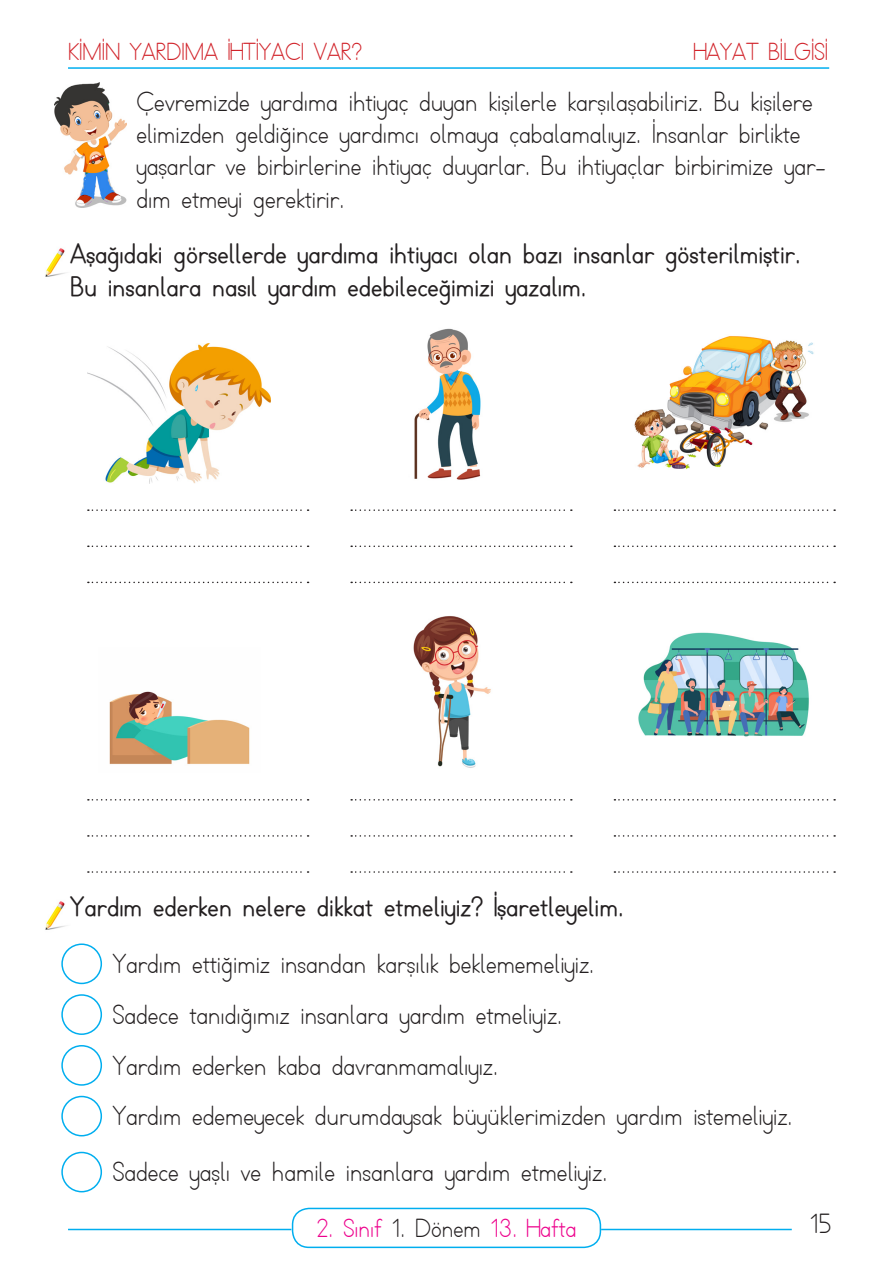
<style>
.page{position:relative;width:893px;height:1263px;background:#fff}
.page>*{position:absolute;margin:0;border:0;box-sizing:border-box;transform-origin:0 0}
.t1{font:27px/32.4px "TTKB Dik Temel Abece";color:#231f20}
.t2{font:700 27px/32.4px "TTKB Dik Temel Abece";color:#231f20}
.t3{font:25.5px "TTKB Dik Temel Abece";color:#ed028c}
.t4{font:24px "TTKB Dik Temel Abece";color:#d1232a}
.s1{color:#231f20}
</style>
<div class="page">
<hr style="left:68px;top:67px;width:761px;height:2px;background:#00aeef">
<hr style="left:68px;top:1229px;width:223px;height:1px;background:#00aeef">
<div style="left:292px;top:1208px;width:309px;height:40px;border:2px solid #00aeef;border-radius:17px"></div>
<hr style="left:601px;top:1229px;width:191px;height:1px;background:#00aeef">
<img style="left:54px;top:82px;width:73px;height:126px">
<img style="left:45px;top:248px;width:20px;height:29px">
<img style="left:45px;top:901px;width:20px;height:29px">
<img style="left:414px;top:328px;width:67px;height:152px">
<img style="left:413px;top:616px;width:78px;height:152px">
<img style="left:88px;top:343px;width:183px;height:140px">
<img style="left:109px;top:691px;width:141px;height:74px">
<img style="left:634px;top:336px;width:180px;height:134px">
<img style="left:638px;top:632px;width:171px;height:105px">
<svg style="left:88px;top:509px;width:221px;height:2px"></svg>
<svg style="left:88px;top:799px;width:221px;height:1px"></svg>
<svg style="left:614px;top:509px;width:221px;height:2px"></svg>
<svg style="left:614px;top:799px;width:221px;height:1px"></svg>
<svg style="left:351px;top:509px;width:221px;height:2px"></svg>
<svg style="left:351px;top:799px;width:221px;height:1px"></svg>
<svg style="left:88px;top:545px;width:221px;height:2px"></svg>
<svg style="left:88px;top:835px;width:221px;height:2px"></svg>
<svg style="left:614px;top:545px;width:221px;height:2px"></svg>
<svg style="left:614px;top:835px;width:221px;height:2px"></svg>
<svg style="left:351px;top:545px;width:221px;height:2px"></svg>
<svg style="left:351px;top:835px;width:221px;height:2px"></svg>
<svg style="left:88px;top:582px;width:221px;height:1px"></svg>
<svg style="left:88px;top:871px;width:221px;height:2px"></svg>
<svg style="left:614px;top:582px;width:221px;height:1px"></svg>
<svg style="left:614px;top:871px;width:221px;height:2px"></svg>
<svg style="left:351px;top:582px;width:221px;height:1px"></svg>
<svg style="left:351px;top:871px;width:221px;height:2px"></svg>
<div style="left:61px;top:943px;width:41px;height:41px;border:2px solid #00aeef;border-radius:50%"></div>
<div style="left:61px;top:994px;width:41px;height:41px;border:2px solid #00aeef;border-radius:50%"></div>
<div style="left:61px;top:1045px;width:41px;height:41px;border:2px solid #00aeef;border-radius:50%"></div>
<div style="left:61px;top:1096px;width:41px;height:40px;border:2px solid #00aeef;border-radius:50%"></div>
<div style="left:61px;top:1152px;width:41px;height:40px;border:2px solid #00aeef;border-radius:50%"></div>
<p class="t4" style="left:68px;top:37px;width:295px">KİMİN YARDIMA İHTİYACI VAR?</p>
<p class="t4" style="left:694px;top:37px;width:136px">HAYAT BİLGİSİ</p>
<p class="t1" style="left:136px;top:86px;width:691px">Çevremizde yardıma ihtiyaç duyan kişilerle karşılaşabiliriz. Bu kişilere elimizden geldiğince yardımcı olmaya çabalamalıyız. İnsanlar birlikte yaşarlar ve birbirlerine ihtiyaç duyarlar. Bu ihtiyaçlar birbirimize yar&shy;dım etmeyi gerektirir.</p>
<p class="t2" style="left:70px;top:238px;width:732px">Aşağıdaki görsellerde yardıma ihtiyacı olan bazı insanlar gösterilmiştir.<br>Bu insanlara nasıl yardım edebileceğimizi yazalım.</p>
<p class="t2" style="left:70px;top:891px;width:555px">Yardım ederken nelere dikkat etmeliyiz? İşaretleyelim.</p>
<p class="t1" style="left:113px;top:939px;width:681px;line-height:50.7px">Yardım ettiğimiz insandan karşılık beklememeliyiz.<br>Sadece tanıdığımız insanlara yardım etmeliyiz.<br>Yardım ederken kaba davranmamalıyız.<br>Yardım edemeyecek durumdaysak büyüklerimizden yardım istemeliyiz.</p>
<p class="t1" style="left:113px;top:1157px;width:496px">Sadece yaşlı ve hamile insanlara yardım etmeliyiz.</p>
<p class="t3" style="left:317px;top:1212px;width:261px">2. Sınıf <span class="s1">1. Dönem</span> 13. Hafta</p>
<p class="t1" style="left:810px;top:1208px;width:24px">15</p>
</div>
